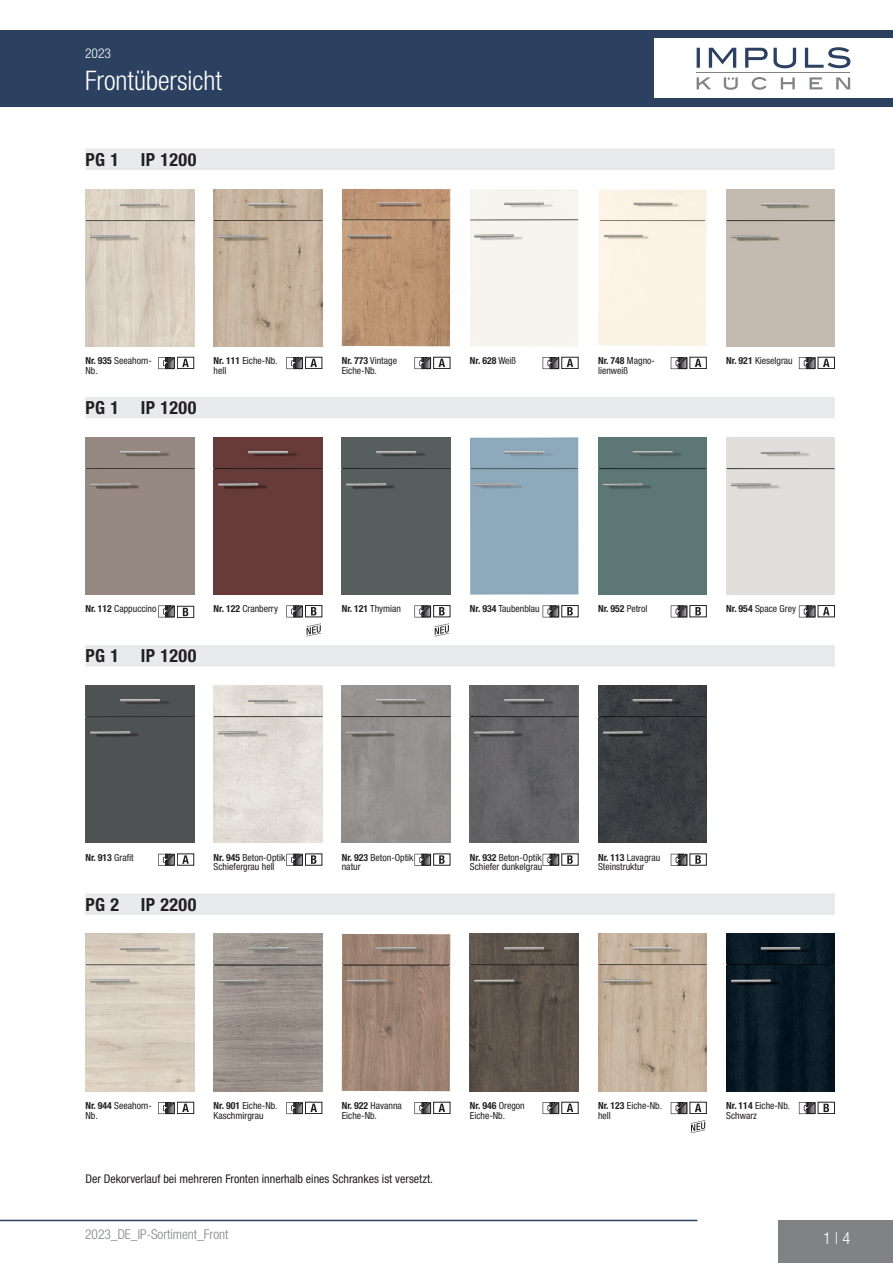
<style>
.page{position:relative;width:893px;height:1263px;background:#fff}
.page>*{position:absolute;margin:0;border:0;box-sizing:border-box;transform-origin:0 0}
.t1{font:300 condensed 27px "Helvetica Neue LT Std";color:#fff}
.ip_a_77BdCdn_12_14_L{font:700 condensed 18px "Helvetica Neue LTW1 G";letter-spacing:.025em;color:#231f20}
.t2{font:300 condensed 16.5px "Helvetica Neue LT Std";color:#fff}
.t3{font:300 condensed 13.5px "Helvetica Neue LT Std";color:#808285}
.t4{font:300 condensed 13.5px "Helvetica Neue LT Std";color:#fff}
.ip_a_57Cdn_8_7_937_L{font:condensed 12px "Helvetica Neue LTW1 G";color:#231f20}
.ip_a_57Cdn_6_5_6_5_L{font:condensed 9.75px/9.8px "Helvetica Neue LTW1 G";color:#231f20}
.ip_a_57Cdn_6_5_6_5_L-2{font:700 condensed 9.75px "Helvetica Neue LTW1 G";color:#231f20}
.s1{font-weight:700}
.s2{font-weight:400}
</style>
<div class="page">
<div style="left:0;top:30px;width:893px;height:76px;background:#2c4160"></div>
<div style="left:654px;top:38px;width:239px;height:60px;background:#fff"></div>
<svg style="left:697px;top:47px;width:153px;height:21px"></svg>
<hr style="left:697px;top:72px;width:153px;height:1px;background:#808285">
<svg style="left:697px;top:77px;width:153px;height:13px"></svg>
<hr style="left:0;top:1220px;width:697px;height:1px;background:#2c4160">
<div style="left:778px;top:1220px;width:115px;height:43px;background:#808285"></div>
<div style="left:85px;top:149px;width:750px;height:21px;background:#e9eaeb"></div>
<div style="left:85px;top:397px;width:750px;height:21px;background:#e9eaeb"></div>
<div style="left:85px;top:645px;width:750px;height:21px;background:#e9eaeb"></div>
<div style="left:85px;top:893px;width:750px;height:22px;background:#e9eaeb"></div>
<img style="left:85px;top:189px;width:109px;height:157px">
<svg style="left:182px;top:359px;width:7px;height:8px"></svg>
<div style="left:177px;top:357px;width:17px;height:12px;border:1px solid #231f20"></div>
<svg style="left:158px;top:357px;width:17px;height:12px"></svg>
<img style="left:214px;top:189px;width:108px;height:157px">
<svg style="left:310px;top:359px;width:7px;height:8px"></svg>
<div style="left:305px;top:357px;width:17px;height:12px;border:1px solid #231f20"></div>
<svg style="left:286px;top:357px;width:17px;height:12px"></svg>
<img style="left:342px;top:189px;width:108px;height:157px">
<svg style="left:439px;top:359px;width:6px;height:8px"></svg>
<div style="left:433px;top:357px;width:17px;height:12px;border:1px solid #231f20"></div>
<svg style="left:414px;top:357px;width:17px;height:12px"></svg>
<svg style="left:567px;top:359px;width:6px;height:8px"></svg>
<div style="left:561px;top:357px;width:17px;height:12px;border:1px solid #231f20"></div>
<svg style="left:543px;top:357px;width:16px;height:12px"></svg>
<div style="left:598px;top:189px;width:109px;height:157px;background:#fbf3e4"></div>
<svg style="left:695px;top:359px;width:6px;height:8px"></svg>
<div style="left:690px;top:357px;width:17px;height:12px;border:1px solid #231f20"></div>
<svg style="left:671px;top:357px;width:16px;height:12px"></svg>
<div style="left:726px;top:189px;width:109px;height:157px;background:#c4bbb0"></div>
<svg style="left:823px;top:359px;width:6px;height:8px"></svg>
<div style="left:818px;top:357px;width:17px;height:12px;border:1px solid #231f20"></div>
<svg style="left:799px;top:357px;width:16px;height:12px"></svg>
<div style="left:85px;top:437px;width:109px;height:158px;background:#968982"></div>
<svg style="left:158px;top:605px;width:17px;height:12px"></svg>
<div style="left:214px;top:437px;width:108px;height:158px;background:#663b3a"></div>
<svg style="left:311px;top:607px;width:5px;height:8px"></svg>
<div style="left:305px;top:605px;width:17px;height:12px;border:1px solid #231f20"></div>
<svg style="left:306px;top:623px;width:15px;height:13px"></svg>
<svg style="left:286px;top:605px;width:17px;height:12px"></svg>
<div style="left:342px;top:437px;width:108px;height:158px;background:#565f5e"></div>
<svg style="left:439px;top:607px;width:6px;height:8px"></svg>
<div style="left:433px;top:605px;width:17px;height:12px;border:1px solid #231f20"></div>
<svg style="left:435px;top:623px;width:14px;height:13px"></svg>
<svg style="left:414px;top:605px;width:17px;height:12px"></svg>
<img style="left:470px;top:437px;width:108px;height:158px">
<svg style="left:567px;top:607px;width:6px;height:8px"></svg>
<div style="left:561px;top:605px;width:17px;height:12px;border:1px solid #231f20"></div>
<svg style="left:543px;top:605px;width:16px;height:12px"></svg>
<div style="left:598px;top:437px;width:109px;height:158px;background:#5c7775"></div>
<svg style="left:695px;top:607px;width:6px;height:8px"></svg>
<div style="left:690px;top:605px;width:17px;height:12px;border:1px solid #231f20"></div>
<svg style="left:671px;top:605px;width:16px;height:12px"></svg>
<div style="left:726px;top:437px;width:109px;height:158px;background:#e0dfdc"></div>
<svg style="left:823px;top:607px;width:6px;height:8px"></svg>
<div style="left:818px;top:605px;width:17px;height:12px;border:1px solid #231f20"></div>
<svg style="left:799px;top:605px;width:16px;height:12px"></svg>
<div style="left:85px;top:686px;width:109px;height:157px;background:#4f5252"></div>
<svg style="left:182px;top:855px;width:7px;height:8px"></svg>
<div style="left:177px;top:853px;width:17px;height:12px;border:1px solid #231f20"></div>
<svg style="left:158px;top:854px;width:17px;height:12px"></svg>
<img style="left:214px;top:686px;width:108px;height:157px">
<svg style="left:311px;top:855px;width:5px;height:8px"></svg>
<div style="left:305px;top:853px;width:17px;height:12px;border:1px solid #231f20"></div>
<svg style="left:286px;top:854px;width:17px;height:12px"></svg>
<img style="left:342px;top:686px;width:108px;height:157px">
<svg style="left:439px;top:855px;width:6px;height:8px"></svg>
<svg style="left:414px;top:854px;width:17px;height:12px"></svg>
<img style="left:470px;top:686px;width:108px;height:157px">
<svg style="left:567px;top:855px;width:6px;height:8px"></svg>
<svg style="left:543px;top:854px;width:16px;height:12px"></svg>
<img style="left:598px;top:686px;width:109px;height:157px">
<svg style="left:695px;top:855px;width:6px;height:8px"></svg>
<svg style="left:671px;top:854px;width:16px;height:12px"></svg>
<img style="left:85px;top:934px;width:109px;height:157px">
<svg style="left:182px;top:1104px;width:7px;height:8px"></svg>
<div style="left:177px;top:1102px;width:17px;height:12px;border:1px solid #231f20"></div>
<svg style="left:158px;top:1102px;width:17px;height:12px"></svg>
<img style="left:214px;top:934px;width:108px;height:157px">
<svg style="left:310px;top:1104px;width:7px;height:8px"></svg>
<div style="left:305px;top:1102px;width:17px;height:12px;border:1px solid #231f20"></div>
<svg style="left:286px;top:1102px;width:17px;height:12px"></svg>
<img style="left:342px;top:934px;width:108px;height:157px">
<svg style="left:439px;top:1104px;width:6px;height:8px"></svg>
<div style="left:433px;top:1102px;width:17px;height:12px;border:1px solid #231f20"></div>
<svg style="left:414px;top:1102px;width:17px;height:12px"></svg>
<img style="left:470px;top:934px;width:108px;height:157px">
<svg style="left:567px;top:1104px;width:6px;height:8px"></svg>
<div style="left:561px;top:1102px;width:17px;height:12px;border:1px solid #231f20"></div>
<svg style="left:543px;top:1102px;width:16px;height:12px"></svg>
<img style="left:598px;top:934px;width:109px;height:157px">
<svg style="left:695px;top:1104px;width:6px;height:8px"></svg>
<div style="left:690px;top:1102px;width:17px;height:12px;border:1px solid #231f20"></div>
<svg style="left:691px;top:1120px;width:14px;height:13px"></svg>
<svg style="left:671px;top:1102px;width:16px;height:12px"></svg>
<img style="left:726px;top:934px;width:109px;height:157px">
<svg style="left:823px;top:1104px;width:6px;height:8px"></svg>
<div style="left:818px;top:1102px;width:17px;height:12px;border:1px solid #231f20"></div>
<svg style="left:799px;top:1102px;width:16px;height:12px"></svg>
<svg style="left:183px;top:608px;width:5px;height:8px"></svg>
<div style="left:177px;top:606px;width:17px;height:12px;border:1px solid #231f20"></div>
<h3 class="t4" style="left:85px;top:45px;width:27px">2023</h3>
<h1 class="t1" style="left:85px;top:65px;width:138px">Frontübersicht</h1>
<p class="ip_a_77BdCdn_12_14_L" style="left:85px;top:148px;width:112px">PG 1 IP 1200</p>
<p class="ip_a_57Cdn_6_5_6_5_L" style="left:85px;top:356px;width:68px"><span class="s1">Nr. 935</span> Seeahorn-<br>Nb.</p>
<p class="ip_a_57Cdn_6_5_6_5_L" style="left:214px;top:356px;width:66px"><span class="s1">Nr. 111</span> Eiche-Nb. hell</p>
<p class="ip_a_57Cdn_6_5_6_5_L" style="left:342px;top:356px;width:57px"><span class="s1">Nr. 773</span> Vintage<br>Eiche-Nb.</p>
<p class="ip_a_57Cdn_6_5_6_5_L-2" style="left:470px;top:355px;width:48px">Nr. 628 <span class="s2">Weiß</span></p>
<p class="ip_a_57Cdn_6_5_6_5_L" style="left:598px;top:356px;width:58px"><span class="s1">Nr. 748</span> Magno&shy;lienweiß</p>
<p class="ip_a_57Cdn_6_5_6_5_L" style="left:726px;top:356px;width:68px"><span class="s1">Nr. 921</span> Kieselgrau</p>
<p class="ip_a_77BdCdn_12_14_L" style="left:85px;top:397px;width:112px">PG 1 IP 1200</p>
<p class="ip_a_57Cdn_6_5_6_5_L" style="left:85px;top:604px;width:72px"><span class="s1">Nr. 112</span> Cappuccino</p>
<p class="ip_a_57Cdn_6_5_6_5_L" style="left:214px;top:604px;width:66px"><span class="s1">Nr. 122</span> Cranberry</p>
<p class="ip_a_57Cdn_6_5_6_5_L" style="left:342px;top:604px;width:61px"><span class="s1">Nr. 121</span> Thymian</p>
<p class="ip_a_57Cdn_6_5_6_5_L" style="left:470px;top:604px;width:71px"><span class="s1">Nr. 934</span> Taubenblau</p>
<p class="ip_a_57Cdn_6_5_6_5_L-2" style="left:598px;top:603px;width:51px">Nr. 952 <span class="s2">Petrol</span></p>
<p class="ip_a_57Cdn_6_5_6_5_L" style="left:726px;top:604px;width:71px"><span class="s1">Nr. 954</span> Space Grey</p>
<p class="ip_a_77BdCdn_12_14_L" style="left:85px;top:645px;width:112px">PG 1 IP 1200</p>
<p class="ip_a_57Cdn_6_5_6_5_L-2" style="left:85px;top:851px;width:50px">Nr. 913 <span class="s2">Grafit</span></p>
<p class="ip_a_57Cdn_6_5_6_5_L" style="left:214px;top:852px;width:73px"><span class="s1">Nr. 945</span> Beton-Optik<br>Schiefergrau hell</p>
<p class="ip_a_57Cdn_6_5_6_5_L" style="left:342px;top:852px;width:73px"><span class="s1">Nr. 923</span> Beton-Optik natur</p>
<p class="ip_a_57Cdn_6_5_6_5_L" style="left:470px;top:852px;width:74px"><span class="s1">Nr. 932</span> Beton-Optik<br>Schiefer dunkelgrau</p>
<p class="ip_a_57Cdn_6_5_6_5_L" style="left:598px;top:852px;width:64px"><span class="s1">Nr. 113</span> Lavagrau<br>Steinstruktur</p>
<p class="ip_a_77BdCdn_12_14_L" style="left:85px;top:893px;width:112px">PG 2 IP 2200</p>
<p class="ip_a_57Cdn_6_5_6_5_L" style="left:85px;top:1100px;width:68px"><span class="s1">Nr. 944</span> Seeahorn-<br>Nb.</p>
<p class="ip_a_57Cdn_6_5_6_5_L" style="left:214px;top:1100px;width:66px"><span class="s1">Nr. 901</span> Eiche-Nb.<br>Kaschmirgrau</p>
<p class="ip_a_57Cdn_6_5_6_5_L" style="left:342px;top:1100px;width:62px"><span class="s1">Nr. 922</span> Havanna<br>Eiche-Nb.</p>
<p class="ip_a_57Cdn_6_5_6_5_L" style="left:470px;top:1100px;width:56px"><span class="s1">Nr. 946</span> Oregon<br>Eiche-Nb.</p>
<p class="ip_a_57Cdn_6_5_6_5_L" style="left:598px;top:1100px;width:66px"><span class="s1">Nr. 123</span> Eiche-Nb. hell</p>
<p class="ip_a_57Cdn_6_5_6_5_L" style="left:726px;top:1100px;width:66px"><span class="s1">Nr. 114</span> Eiche-Nb.<br>Schwarz</p>
<p class="ip_a_57Cdn_8_7_937_L" style="left:85px;top:1171px;width:349px">Der Dekorverlauf bei mehreren Fronten innerhalb eines Schrankes ist versetzt.</p>
<h3 class="t3" style="left:85px;top:1226px;width:145px">2023_DE_IP-Sortiment_Front</h3>
<h3 class="t2" style="left:823px;top:1228px;width:29px">1 | 4</h3>
</div>
